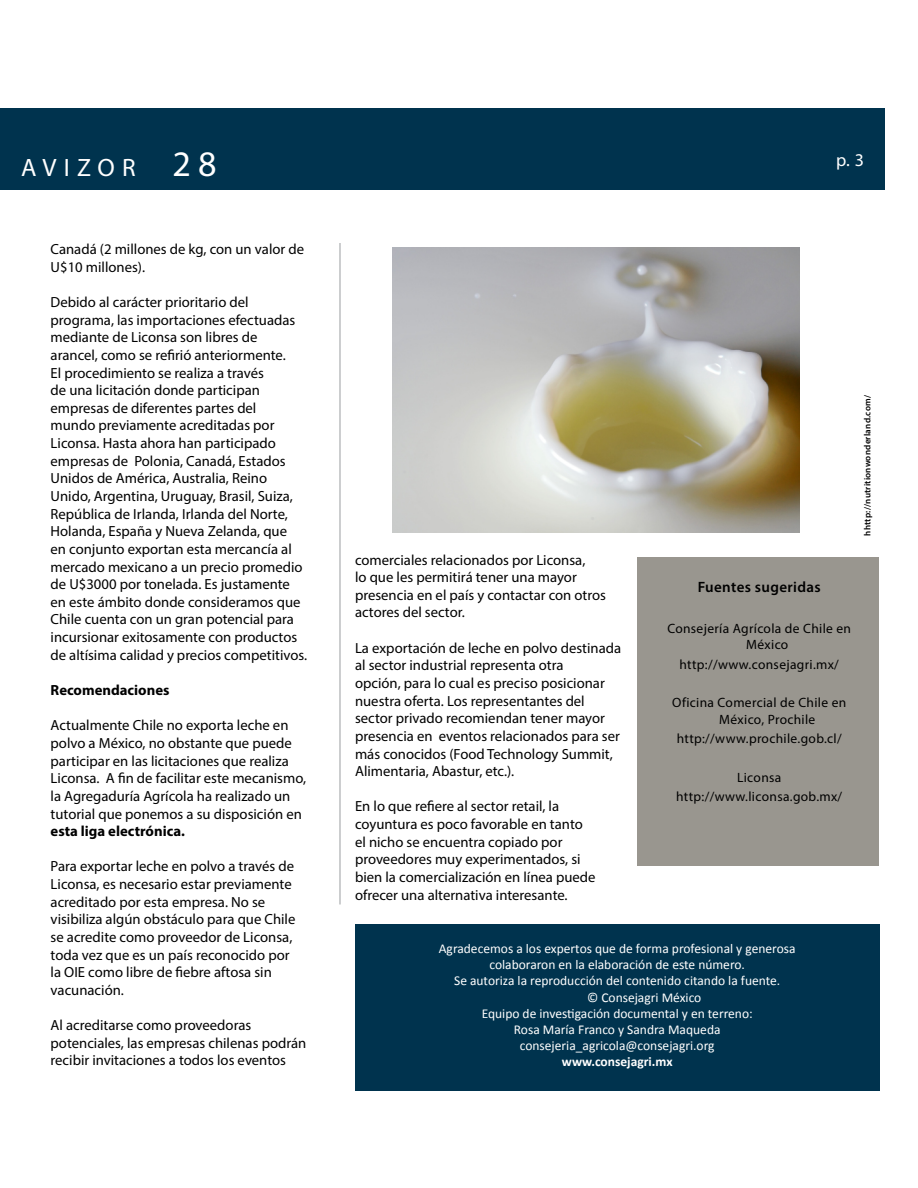
<style>
.page{position:relative;width:918px;height:1188px;background:#fff}
.page>*{position:absolute;margin:0;border:0;box-sizing:border-box;transform-origin:0 0}
.t1{font:25.2px "Myriad Pro";letter-spacing:.285em;color:#fff}
.t2{font:18px "Myriad Pro";color:#fff}
.t3{font:600 15px "Myriad Pro";letter-spacing:.025em;color:#000}
.t4{font:14.7px/17.7px "Myriad Pro";color:#000}
.t5{font:700 14.7px "Myriad Pro";color:#000}
.t6{font:13.5px "Calibri";color:#fff}
.t7{font:13.5px/16.2px "Myriad Pro";letter-spacing:.025em;color:#000}
.t8{font:700 13.5px "Calibri";color:#fff}
.t9{font:600 9px "Myriad Pro";letter-spacing:.025em;color:#000}
.s1{font-size:36px}
</style>
<div class="page">
<div style="left:0;top:108px;width:884px;height:81px;background:#00334e"></div>
<div style="left:355px;top:924px;width:524px;height:167px;background:#00334e"></div>
<hr style="left:339px;top:243px;width:2px;height:661px;background:#bcbec0">
<div style="left:637px;top:558px;width:242px;height:308px;background:#99968f"></div>
<img style="left:393px;top:247px;width:406px;height:286px">
<h1 class="t1" style="left:21px;top:152px;width:197px">AVIZOR <span class="s1">28</span></h1>
<p class="t4" style="left:51px;top:240px;width:255px">Canadá (2 millones de kg, con un valor de<br>U$10 millones).</p>
<p class="t4" style="left:51px;top:293px;width:258px">Debido al carácter prioritario del programa, las importaciones efectuadas mediante de Liconsa son libres de arancel, como se refirió anteriormente.<br>El procedimiento se realiza a través<br>de una licitación donde participan empresas de diferentes partes del<br>mundo previamente acreditadas por Liconsa. Hasta ahora han participado empresas de Polonia, Canadá, Estados Unidos de América, Australia, Reino Unido, Argentina, Uruguay, Brasil, Suiza, República de Irlanda, Irlanda del Norte, Holanda, España y Nueva Zelanda, que<br>en conjunto exportan esta mercancía al mercado mexicano a un precio promedio de U$3000 por tonelada. Es justamente en este ámbito donde consideramos que Chile cuenta con un gran potencial para incursionar exitosamente con productos de altísima calidad y precios competitivos.</p>
<p class="t5" style="left:51px;top:680px;width:120px">Recomendaciones</p>
<p class="t4" style="left:51px;top:716px;width:257px">Actualmente Chile no exporta leche en polvo a México, no obstante que puede participar en las licitaciones que realiza Liconsa. A fin de facilitar este mecanismo, la Agregaduría Agrícola ha realizado un tutorial que ponemos a su disposición en</p>
<p class="t5" style="left:51px;top:822px;width:136px">esta liga electrónica.</p>
<p class="t4" style="left:51px;top:857px;width:246px">Para exportar leche en polvo a través de Liconsa, es necesario estar previamente acreditado por esta empresa. No se visibiliza algún obstáculo para que Chile se acredite como proveedor de Liconsa, toda vez que es un país reconocido por la OIE como libre de fiebre aftosa sin vacunación.</p>
<p class="t4" style="left:51px;top:1016px;width:257px">Al acreditarse como proveedoras potenciales, las empresas chilenas podrán recibir invitaciones a todos los eventos</p>
<p class="t2" style="left:836px;top:149px;width:29px">p. 3</p>
<p class="t4" style="left:355px;top:551px;width:253px">comerciales relacionados por Liconsa,<br>lo que les permitirá tener una mayor presencia en el país y contactar con otros actores del sector.</p>
<p class="t4" style="left:355px;top:639px;width:268px">La exportación de leche en polvo destinada al sector industrial representa otra<br>opción, para lo cual es preciso posicionar nuestra oferta. Los representantes del sector privado recomiendan tener mayor presencia en eventos relacionados para ser más conocidos (Food Technology Summit, Alimentaria, Abastur, etc.).</p>
<p class="t4" style="left:355px;top:797px;width:242px">En lo que refiere al sector retail, la coyuntura es poco favorable en tanto el nicho se encuentra copiado por proveedores muy experimentados, si bien la comercialización en línea puede ofrecer una alternativa interesante.</p>
<p class="t9" style="left:862px;top:536px;width:142px;rotate:-90deg">hhttp://nutritionwonderland.com/</p>
<p class="t3" style="left:698px;top:578px;width:125px">Fuentes sugeridas</p>
<p class="t7" style="left:746px;top:620px;width:106px;text-indent:-79px">Consejería Agrícola de Chile en<br>México</p>
<p class="t7" style="left:680px;top:656px;width:161px">http://www.consejagri.mx/</p>
<p class="t7" style="left:719px;top:695px;width:129px;text-indent:-47px">Oficina Comercial de Chile en<br>México, Prochile</p>
<p class="t7" style="left:677px;top:730px;width:166px">http://www.prochile.gob.cl/</p>
<p class="t7" style="left:676px;top:768px;width:168px;line-height:19.5px;text-align:center">Liconsa http://www.liconsa.gob.mx/</p>
<p class="t6" style="left:439px;top:940px;width:358px">Agradecemos a los expertos que de forma profesional y generosa</p>
<p class="t6" style="left:489px;top:956px;width:257px">colaboraron en la elaboración de este número.</p>
<p class="t6" style="left:454px;top:972px;width:328px">Se autoriza la reproducción del contenido citando la fuente.</p>
<p class="t6" style="left:587px;top:989px;width:116px">© Consejagri México</p>
<p class="t6" style="left:482px;top:1005px;width:273px">Equipo de investigación documental y en terreno:</p>
<p class="t6" style="left:514px;top:1021px;width:208px">Rosa María Franco y Sandra Maqueda</p>
<p class="t6" style="left:520px;top:1037px;width:196px">consejeria_agricola@consejagri.org</p>
<p class="t8" style="left:562px;top:1053px;width:112px">www.consejagri.mx</p>
</div>
